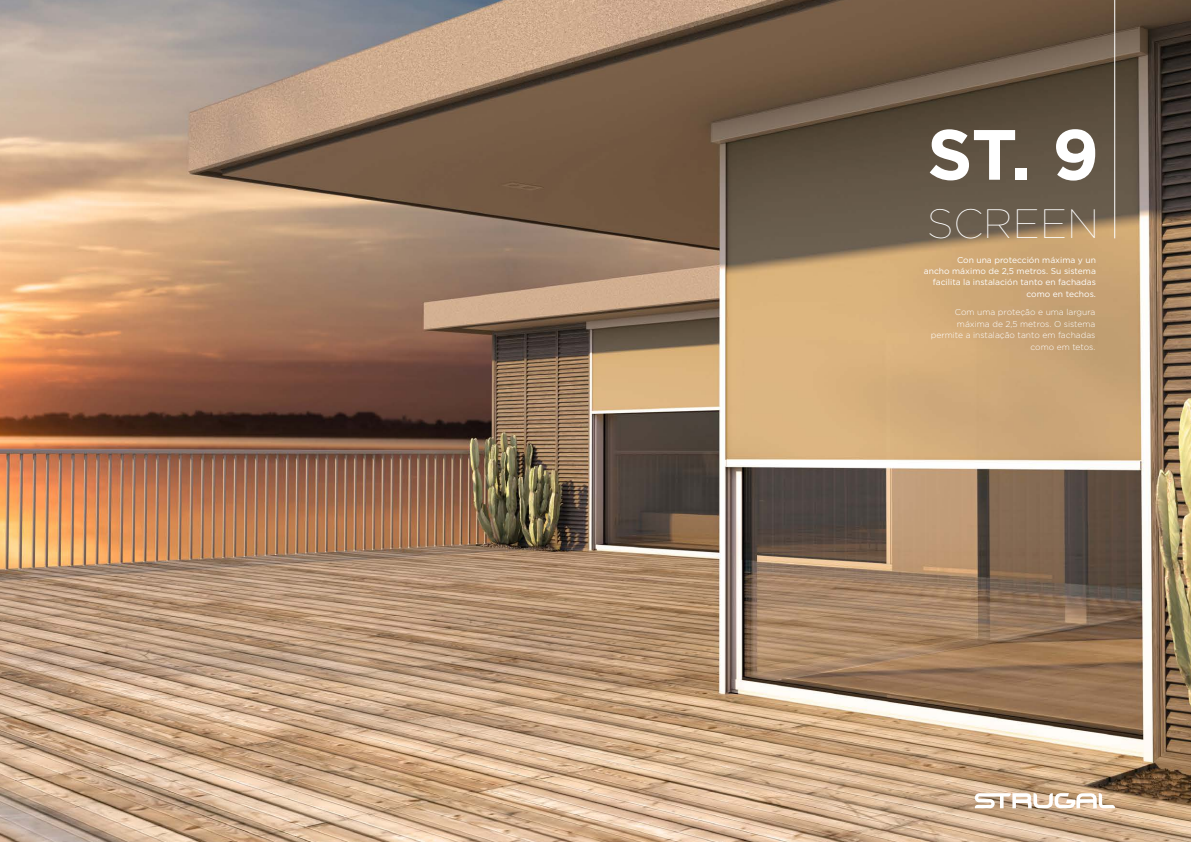
<style>
.page{position:relative;width:1191px;height:842px;background:#fff}
.page>*{position:absolute;margin:0;border:0;box-sizing:border-box;transform-origin:0 0}
.t1{font:700 71px "Gotham";color:#fff}
.t2{font:100 41px "Gotham";color:#fff}
.t3{font:8.5px/11.4px "Gotham";color:#fff;text-align:right}
.t4{font:300 8.5px/11.4px "Gotham";color:#fff;text-align:right}
</style>
<div class="page">
<img style="left:0;top:0;width:1191px;height:842px">
<hr style="left:1114px;top:0;width:1px;height:238px;background:#fff">
<svg style="left:974px;top:793px;width:141px;height:15px"></svg>
<h1 class="t1" style="left:927px;top:108px;width:173px">ST. 9</h1>
<h2 class="t2" style="left:927px;top:199px;width:173px">SCREEN</h2>
<p class="t3" style="left:924px;top:254px;width:174px">Con una protección máxima y un<br>ancho máximo de 2,5 metros. Su sistema facilita la instalación tanto en fachadas como en techos.</p>
<p class="t4" style="left:930px;top:306px;width:166px">Com uma proteção e uma largura máxima de 2,5 metros. O sistema permite a instalação tanto em fachadas como em tetos.</p>
</div>
